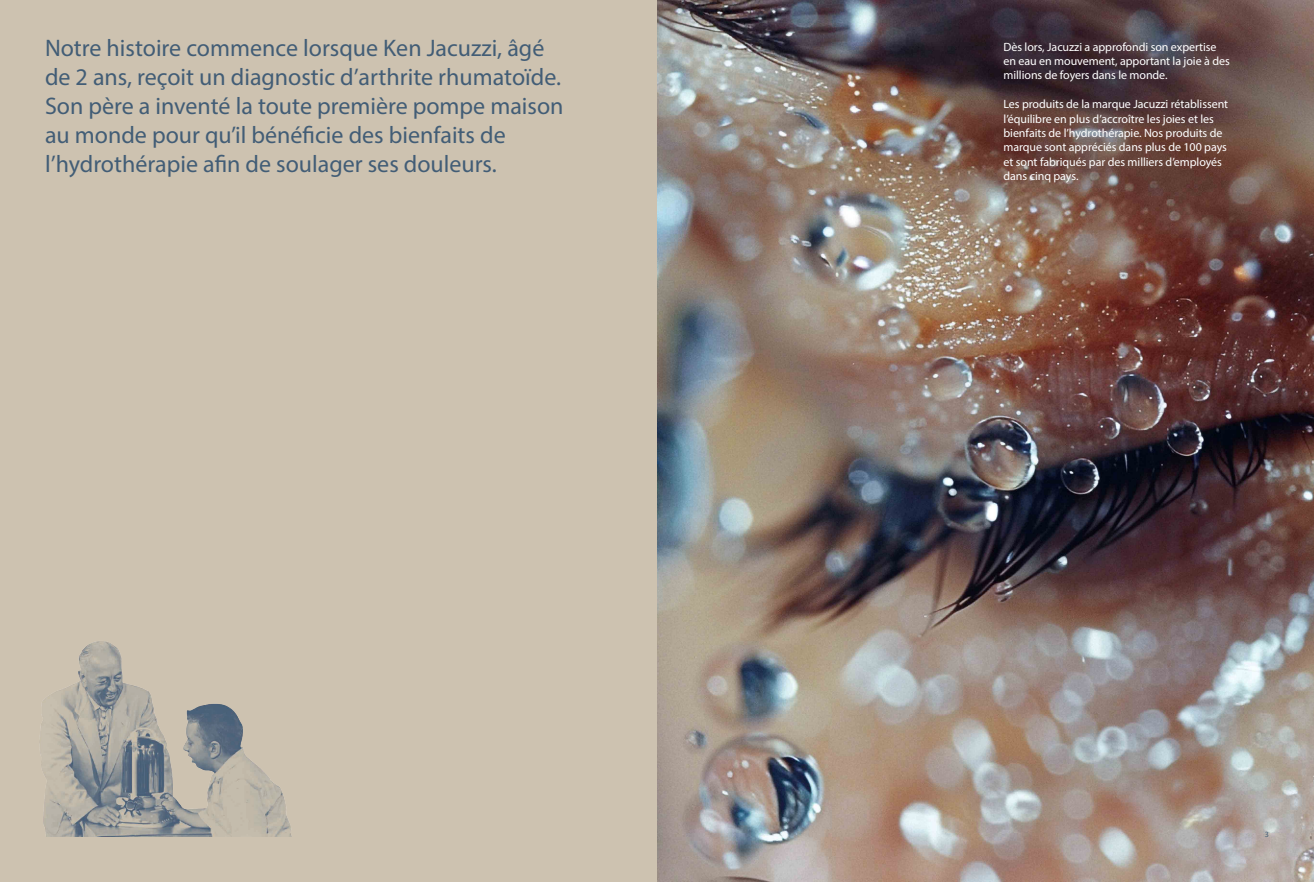
<style>
.page{position:relative;width:1314px;height:882px;background:#fff}
.page>*{position:absolute;margin:0;border:0;box-sizing:border-box;transform-origin:0 0}
.t1{font:24px/28.8px "Myriad Pro";color:#425d76}
.t2{font:12px/14.4px "Myriad Pro";letter-spacing:-.005em;color:#fff}
.t3{font:8px "Myriad Pro";color:#425d76}
</style>
<div class="page">
<img style="left:657px;top:0;width:657px;height:882px">
<div style="left:0;top:0;width:657px;height:882px;background:#cdc2b0"></div>
<img style="left:40px;top:641px;width:252px;height:196px">
<p class="t1" style="left:45px;top:34px;width:520px">Notre histoire commence lorsque Ken Jacuzzi, âgé de 2 ans, reçoit un diagnostic d’arthrite rhumatoïde.<br>Son père a inventé la toute première pompe maison au monde pour qu’il bénéficie des bienfaits de l’hydrothérapie afin de soulager ses douleurs.</p>
<p class="t2" style="left:1004px;top:39px;width:228px">Dès lors, Jacuzzi a approfondi son expertise en eau en mouvement, apportant la joie à des millions de foyers dans le monde.</p>
<p class="t2" style="left:1004px;top:97px;width:226px">Les produits de la marque Jacuzzi rétablissent l’équilibre en plus d’accroître les joies et les bienfaits de l’hydrothérapie. Nos produits de marque sont appréciés dans plus de 100 pays et sont fabriqués par des milliers d’employés dans cinq pays.</p>
<p class="t3" style="left:1265px;top:829px;width:6px">3</p>
</div>
